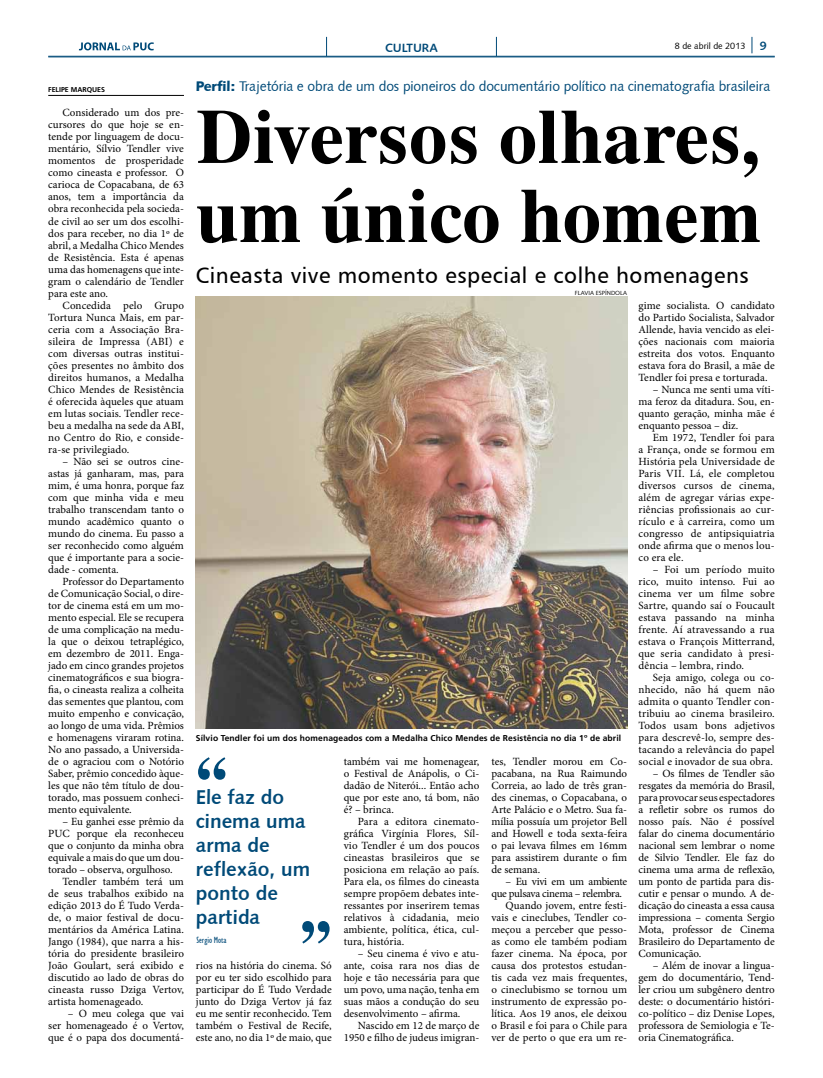
<style>
.page{position:relative;width:823px;height:1078px;background:#fff}
.page>*{position:absolute;margin:0;border:0;box-sizing:border-box;transform-origin:0 0}
.t1{font:700 77px/79px "Dutch 801 BT";letter-spacing:-.005em;color:#000}
.t2{font:700 66px "Dutch 801 BT";color:#004a78}
.t3{font:22px "Frutiger BT Roman B";letter-spacing:.025em;color:#000}
.t4{font:20px/24px "Humanist 531 BT Bold A";color:#004a78}
.t5{font:14px "Humanist 531 BT Roman A";letter-spacing:-.01em;color:#004a78}
.t6{font:12px "Humanist 531 BT Bold A";color:#004a78}
.t7{font:11px/12px "Minion Pro";color:#000;text-align:justify}
.t8{font:11px "Minion Pro";letter-spacing:-.03em;color:#000}
.t9{font:9px "Humanist 531 BT Roman A";color:#000}
.t10{font:condensed 9px "Humanist 521 BT";color:#004a78}
.t11{font:8.5px "Frutiger 65 Bold";letter-spacing:.015em;color:#000}
.t12{font:7px "Frutiger 65 Bold";color:#000}
.t13{font:6px "Humanist 531 BT Roman A";color:#000}
.s1{font-family:"Humanist 531 BT Bold A";font-size:12px;color:#004a78}
.s2{font-family:"Humanist 531 BT Black A"}
</style>
<div class="page">
<hr style="left:48px;top:57px;width:726px;height:1px;background:#004a78">
<hr style="left:48px;top:56px;width:726px;height:1px;background:#004a78">
<svg style="left:751px;top:37px;width:1px;height:16px"></svg>
<svg style="left:326px;top:37px;width:1px;height:19px"></svg>
<svg style="left:496px;top:37px;width:1px;height:19px"></svg>
<svg style="left:79px;top:42px;width:75px;height:8px"></svg>
<hr style="left:48px;top:95px;width:136px;height:1px;background:#000">
<img style="left:195px;top:296px;width:431px;height:432px">
<svg style="left:302px;top:921px;width:27px;height:22px"></svg>
<p class="t12" style="left:48px;top:86px;width:5px">Felipe</p>
<p class="t12" style="left:71px;top:86px;width:36px">Marques</p>
<p class="t7" style="left:48px;top:107px;width:137px;text-indent:14px">Considerado um dos pre&shy;cursores do que hoje se en&shy;tende por linguagem de docu&shy;mentário, Sílvio Tendler vive momentos de prosperidade como cineasta e professor. O carioca de Copacabana, de 63 anos, tem a importância da obra reconhecida pela socieda&shy;de civil ao ser um dos escolhi&shy;dos para receber, no dia 1º de abril, a Medalha Chico Mendes de Resistência. Esta é apenas uma das homenagens que inte&shy;gram o calendário de Tendler para este ano.</p>
<p class="t7" style="left:48px;top:299px;width:137px;text-indent:14px">Concedida pelo Grupo Tortura Nunca Mais, em par&shy;ceria com a Associação Bra&shy;sileira de Impressa (ABI) e com diversas outras institui&shy;ções presentes no âmbito dos direitos humanos, a Medalha Chico Mendes de Resistência é oferecida àqueles que atuam em lutas sociais. Tendler rece&shy;beu a medalha na sede da ABI, no Centro do Rio, e conside&shy;ra-se privilegiado.</p>
<p class="t7" style="left:48px;top:455px;width:137px;text-indent:14px">– Não sei se outros cine&shy;astas já ganharam, mas, para mim, é uma honra, porque faz com que minha vida e meu trabalho transcendam tanto o mundo acadêmico quanto o mundo do cinema. Eu passo a ser reconhecido como alguém que é importante para a socie&shy;dade - comenta.</p>
<p class="t7" style="left:48px;top:575px;width:137px;text-indent:14px">Professor do Departamento de Comunicação Social, o dire&shy;tor de cinema está em um mo&shy;mento especial. Ele se recupera de uma complicação na medu&shy;la que o deixou tetraplégico, em dezembro de 2011. Enga&shy;jado em cinco grandes projetos cinematográficos e sua biogra&shy;fia, o cineasta realiza a colheita das sementes que plantou, com muito empenho e convicação, ao longo de uma vida. Prêmios e homenagens viraram rotina.<br>No ano passado, a Universida&shy;de o agraciou com o Notório Saber, prêmio concedido àque&shy;les que não têm título de dou&shy;torado, mas possuem conheci&shy;mento equivalente.</p>
<p class="t7" style="left:48px;top:815px;width:137px;text-indent:14px">– Eu ganhei esse prêmio da PUC porque ela reconheceu que o conjunto da minha obra equivale a mais do que um dou&shy;torado – observa, orgulhoso.</p>
<p class="t7" style="left:48px;top:875px;width:137px;text-indent:14px">Tendler também terá um de seus trabalhos exibido na edição 2013 do É Tudo Verda&shy;de, o maior festival de docu&shy;mentários da América Latina.<br>Jango (1984), que narra a his&shy;tória do presidente brasileiro João Goulart, será exibido e discutido ao lado de obras do cineasta russo Dziga Vertov, artista homenageado.</p>
<p class="t7" style="left:48px;top:1007px;width:137px;text-indent:19px">– O meu colega que vai ser homenageado é o Vertov, que é o papa dos documentá-</p>
<p class="t9" style="left:674px;top:40px;width:94px">8 de abril de 2013 <span class="s1">9</span></p>
<p class="t6" style="left:385px;top:40px;width:54px">CULTURA</p>
<p class="t5" style="left:196px;top:77px;width:575px"><span class="s2">Perfil:</span> Trajetória e obra de um dos pioneiros do documentário político na cinematografia brasileira</p>
<h1 class="t1" style="left:196px;top:96px;width:567px">Diversos olhares, um único homem</h1>
<h3 class="t3" style="left:196px;top:261px;width:554px">Cineasta vive momento especial e colhe homenagens</h3>
<p class="t13" style="left:574px;top:289px;width:54px">Flavia Espíndola</p>
<p class="t11" style="left:196px;top:732px;width:426px">Sílvio Tendler foi um dos homenageados com a Medalha Chico Mendes de Resistência no dia 1º de abril</p>
<h2 class="t2" style="left:196px;top:740px;width:34px">“</h2>
<h3 class="t4" style="left:196px;top:784px;width:116px">Ele faz do cinema uma arma de reflexão, um ponto de partida</h3>
<p class="t10" style="left:196px;top:934px;width:32px">Sergio Mota</p>
<p class="t7" style="left:196px;top:959px;width:137px">rios na história do cinema. Só por eu ter sido escolhido para participar do É Tudo Verdade junto do Dziga Vertov já faz eu me sentir reconhecido. Tem também o Festival de Recife, este ano, no dia 1º de maio, que</p>
<p class="t7" style="left:343px;top:755px;width:137px">também vai me homenagear, o Festival de Anápolis, o Ci&shy;dadão de Niterói... Então acho que por este ano, tá bom, não é? – brinca.</p>
<p class="t7" style="left:343px;top:815px;width:137px;text-indent:14px">Para a editora cinemato&shy;gráfica Virgínia Flores, Síl&shy;vio Tendler é um dos poucos cineastas brasileiros que se posiciona em relação ao país.<br>Para ela, os filmes do cineasta sempre propõem debates inte&shy;ressantes por inserirem temas relativos à cidadania, meio ambiente, política, ética, cul&shy;tura, história.</p>
<p class="t7" style="left:343px;top:947px;width:137px;text-indent:14px">– Seu cinema é vivo e atu&shy;ante, coisa rara nos dias de hoje e tão necessária para que um povo, uma nação, tenha em suas mãos a condução do seu desenvolvimento – afirma.</p>
<p class="t7" style="left:343px;top:1019px;width:137px;text-align:right">Nascido em 12 de março de<br>1950 e filho de judeus imigran-</p>
<p class="t7" style="left:491px;top:755px;width:137px">tes, Tendler morou em Co&shy;pacabana, na Rua Raimundo Correia, ao lado de três gran&shy;des cinemas, o Copacabana, o Arte Palácio e o Metro. Sua fa&shy;mília possuía um projetor Bell and Howell e toda sexta-feira o pai levava filmes em 16mm para assistirem durante o fim de semana.</p>
<p class="t8" style="left:505px;top:874px;width:123px">– Eu vivi em um ambiente</p>
<p class="t8" style="left:491px;top:886px;width:132px">que pulsava cinema – relembra.</p>
<p class="t7" style="left:505px;top:899px;width:123px">Quando jovem, entre festi-</p>
<p class="t7" style="left:491px;top:911px;width:137px">vais e cineclubes, Tendler co-</p>
<p class="t7" style="left:491px;top:923px;width:137px">meçou a perceber que pesso-</p>
<p class="t7" style="left:491px;top:935px;width:137px">as como ele também podiam</p>
<p class="t7" style="left:491px;top:947px;width:137px">fazer cinema. Na época, por</p>
<p class="t7" style="left:491px;top:959px;width:137px">causa dos protestos estudan-</p>
<p class="t7" style="left:491px;top:971px;width:137px">tis cada vez mais frequentes,</p>
<p class="t7" style="left:491px;top:983px;width:137px">o cineclubismo se tornou um</p>
<p class="t7" style="left:491px;top:995px;width:137px">instrumento de expressão po-</p>
<p class="t7" style="left:491px;top:1007px;width:137px">lítica. Aos 19 anos, ele deixou</p>
<p class="t7" style="left:491px;top:1019px;width:137px">o Brasil e foi para o Chile para</p>
<p class="t7" style="left:491px;top:1031px;width:137px">ver de perto o que era um re-</p>
<p class="t7" style="left:638px;top:299px;width:138px">gime socialista. O candidato do Partido Socialista, Salvador Allende, havia vencido as elei&shy;ções nacionais com maioria estreita dos votos. Enquanto estava fora do Brasil, a mãe de Tendler foi presa e torturada.</p>
<p class="t7" style="left:638px;top:383px;width:138px;text-indent:14px">– Nunca me senti uma víti&shy;ma feroz da ditadura. Sou, en&shy;quanto geração, minha mãe é enquanto pessoa – diz.</p>
<p class="t7" style="left:638px;top:431px;width:138px;text-indent:14px">Em 1972, Tendler foi para a França, onde se formou em História pela Universidade de Paris VII. Lá, ele completou diversos cursos de cinema, além de agregar várias expe&shy;riências profissionais ao cur&shy;rículo e à carreira, como um congresso de antipsiquiatria onde afirma que o menos lou&shy;co era ele.</p>
<p class="t7" style="left:638px;top:563px;width:138px;text-indent:14px">– Foi um período muito rico, muito intenso. Fui ao cinema ver um filme sobre Sartre, quando saí o Foucault estava passando na minha frente. Aí atravessando a rua estava o François Mitterrand, que seria candidato à presi&shy;dência – lembra, rindo.</p>
<p class="t7" style="left:638px;top:671px;width:138px;text-indent:14px">Seja amigo, colega ou co&shy;nhecido, não há quem não admita o quanto Tendler con&shy;tribuiu ao cinema brasileiro.<br>Todos usam bons adjetivos para descrevê-lo, sempre des&shy;tacando a relevância do papel social e inovador de sua obra.</p>
<p class="t7" style="left:638px;top:767px;width:138px;text-indent:14px">– Os filmes de Tendler são resgates da memória do Brasil, para provocar seus espectadores a refletir sobre os rumos do nosso país. Não é possível falar do cinema documentário nacional sem lembrar o nome de Silvio Tendler. Ele faz do cinema uma arma de reflexão, um ponto de partida para dis&shy;cutir e pensar o mundo. A de&shy;dicação do cineasta a essa causa impressiona – comenta Sergio Mota, professor de Cinema Brasileiro do Departamento de Comunicação.</p>
<p class="t7" style="left:638px;top:959px;width:138px;text-indent:14px">– Além de inovar a lingua&shy;gem do documentário, Tend&shy;ler criou um subgênero dentro deste: o documentário históri&shy;co-político – diz Denise Lopes, professora de Semiologia e Te&shy;oria Cinematográfica.</p>
</div>
